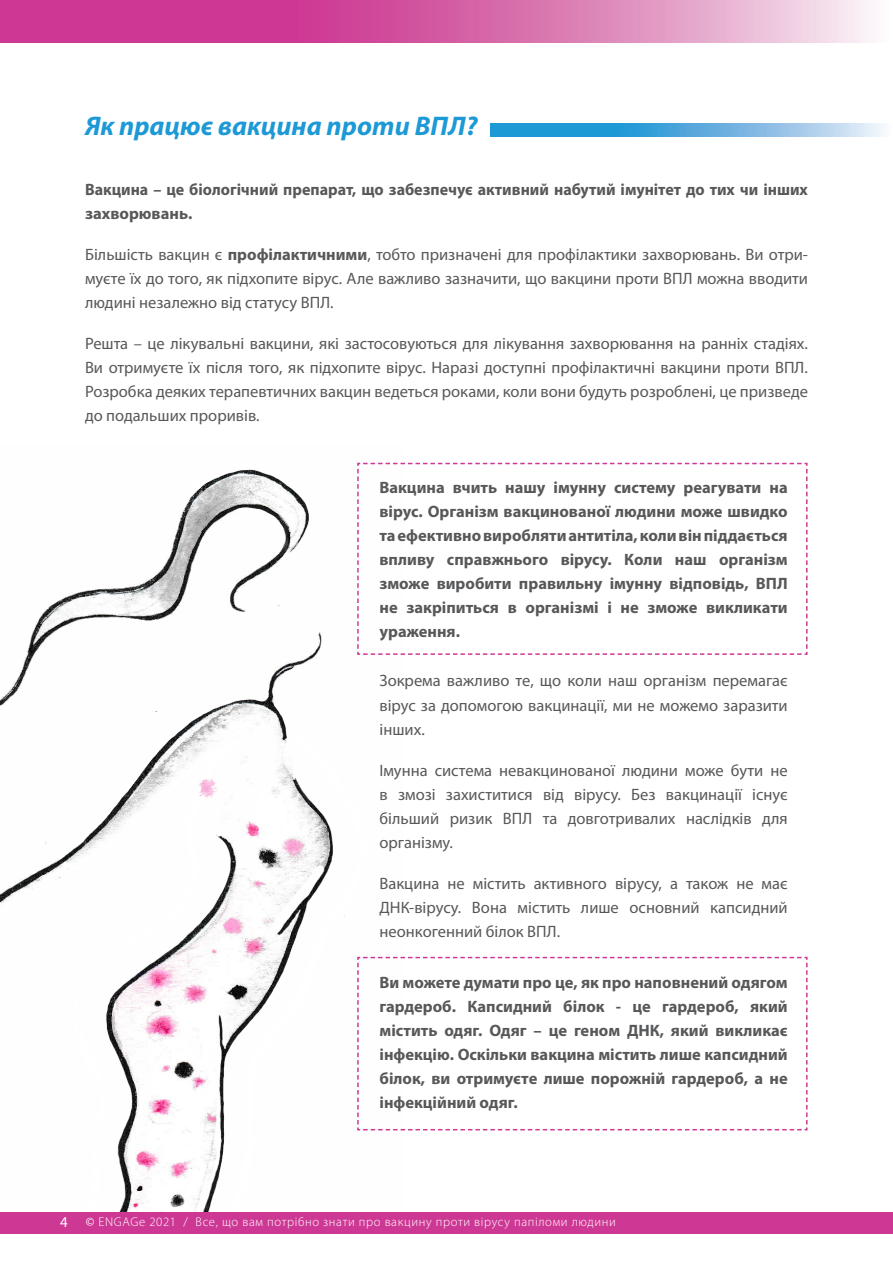
<style>
.page{position:relative;width:893px;height:1263px;background:#fff}
.page>*{position:absolute;margin:0;border:0;box-sizing:border-box;transform-origin:0 0}
.t1{font:italic 700 27px "Myriad Pro";color:#1d99d6}
.t2{font:16.5px/24px "Myriad Pro";color:#57585a;text-align:justify}
.t3{font:700 16.5px/24px "Myriad Pro";color:#57585a;text-align:justify}
.t4{font:300 12.75px "Myriad Pro";letter-spacing:.05em;color:#fff}
.s1{font-weight:700}
.s2{font-weight:400;font-size:15px}
.s3{font-weight:400}
</style>
<div class="page">
<svg style="left:0;top:0;width:871px;height:43px;background:#d86dae"></svg>
<div style="left:0;top:1212px;width:893px;height:21px;background:#ce3895"></div>
<svg style="left:404px;top:956px;width:404px;height:175px"></svg>
<svg style="left:490px;top:123px;width:394px;height:13px;background:#61b1e0"></svg>
<img style="left:0;top:469px;width:404px;height:743px">
<svg style="left:356px;top:462px;width:452px;height:194px"></svg>
<h1 class="t1" style="left:85px;top:108px;width:394px">Як працює вакцина проти ВПЛ?</h1>
<p class="t3" style="left:85px;top:177px;width:724px">Вакцина – це біологічний препарат, що забезпечує активний набутий імунітет до тих чи інших захворювань.</p>
<p class="t2" style="left:85px;top:242px;width:724px">Більшість вакцин є <span class="s1">профілактичними</span>, тобто призначені для профілактики захворювань. Ви отри&shy;муєте їх до того, як підхопите вірус. Але важливо зазначити, що вакцини проти ВПЛ можна вводити людині незалежно від статусу ВПЛ.</p>
<p class="t2" style="left:85px;top:331px;width:724px">Решта – це лікувальні вакцини, які застосовуються для лікування захворювання на ранніх стадіях.<br>Ви отримуєте їх після того, як підхопите вірус. Наразі доступні профілактичні вакцини проти ВПЛ.<br>Розробка деяких терапевтичних вакцин ведеться роками, коли вони будуть розроблені, це призведе до подальших проривів.</p>
<p class="t3" style="left:379px;top:475px;width:410px">Вакцина вчить нашу імунну систему реагувати на вірус. Організм вакцинованої людини може швидко та ефективно виробляти антитіла, коли він піддається впливу справжнього вірусу. Коли наш організм зможе виробити правильну імунну відповідь, ВПЛ не закріпиться в організмі і не зможе викликати ураження.</p>
<p class="t2" style="left:379px;top:669px;width:410px">Зокрема важливо те, що коли наш організм перемагає вірус за допомогою вакцинації, ми не можемо заразити інших.</p>
<p class="t2" style="left:379px;top:758px;width:410px">Імунна система невакцинованої людини може бути не в змозі захиститися від вірусу. Без вакцинації існує більший ризик ВПЛ та довготривалих наслідків для організму.</p>
<p class="t2" style="left:379px;top:871px;width:410px">Вакцина не містить активного вірусу, а також не має ДНК-вірусу. Вона містить лише основний капсидний неонкогенний білок ВПЛ.</p>
<p class="t3" style="left:379px;top:970px;width:410px">Ви можете думати про це, як про наповнений одягом гардероб. Капсидний білок - це гардероб, який містить одяг. Одяг – це геном ДНК, який викликає інфекцію. Оскільки вакцина містить лише капсидний білок, ви отримуєте лише порожній гардероб, а не інфекційний одяг.</p>
<p class="t4" style="left:60px;top:1214px;width:557px"><span class="s2">4</span> <span class="s3">©</span> ENGAGe 2021 / Все, що вам потрібно знати про вакцину проти вірусу папіломи людини</p>
</div>
